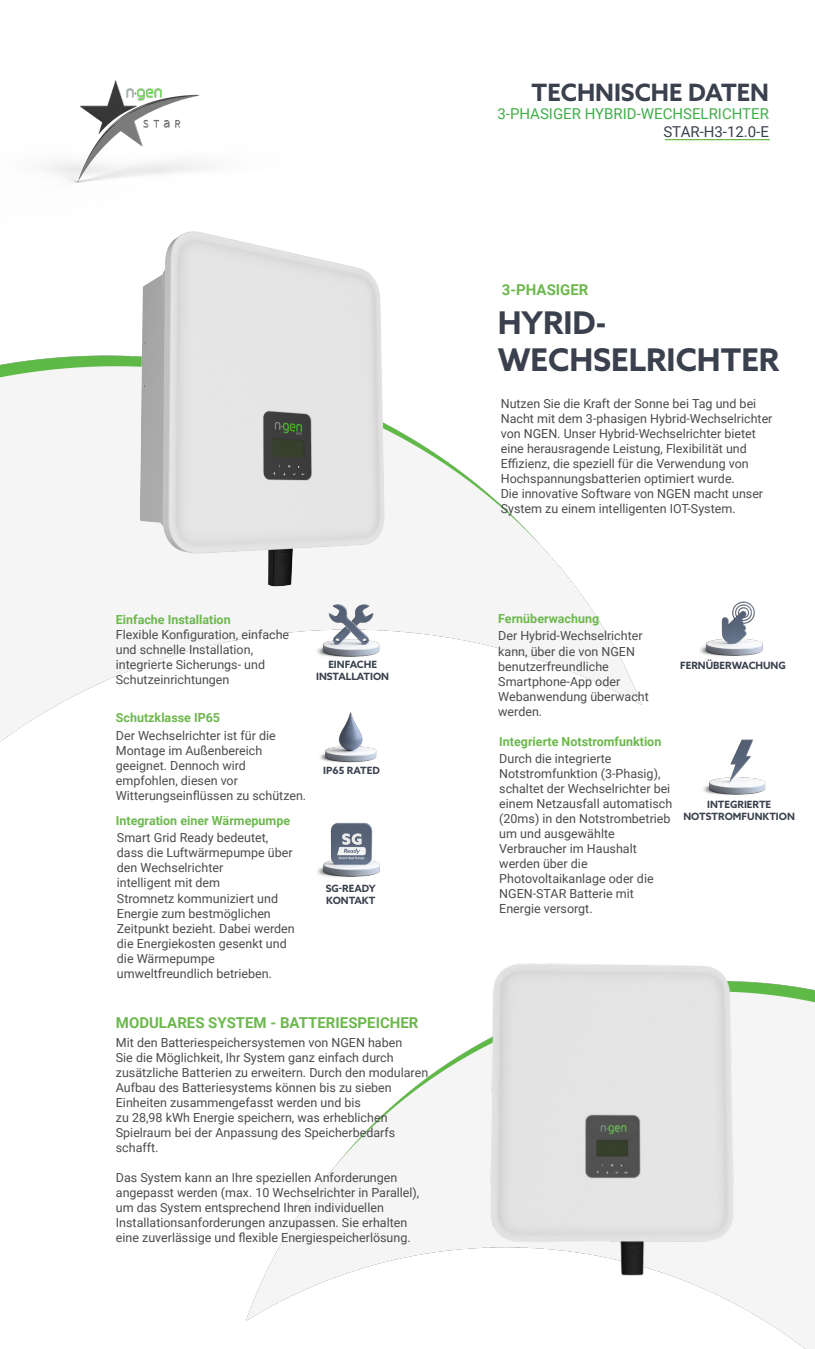
<style>
.page{position:relative;width:815px;height:1349px;background:#fff}
.page>*{position:absolute;margin:0;border:0;box-sizing:border-box;transform-origin:0 0}
.t1{font:700 31.25px "Azo Sans";color:#3a404d}
.t2{font:700 23.88px "Azo Sans";color:#3a404d}
.t3{font:700 15px "Roboto";color:#6db84e}
.t4{font:15px "Roboto";color:#40ae49}
.t5{font:15px "Roboto";color:#3a404d}
.t6{font:12.5px/15px "Roboto";color:#4a4c4a}
.t7{font:700 12.5px "Roboto";color:#6db84e}
.t8{font:700 10px "Azo Sans";color:#3a404d}
</style>
<div class="page">
<img style="left:116px;top:241px;width:448px;height:346px">
<img style="left:392px;top:963px;width:423px;height:322px">
<img style="left:316px;top:604px;width:70px;height:53px">
<img style="left:320px;top:712px;width:57px;height:51px">
<img style="left:703px;top:739px;width:63px;height:56px">
<img style="left:700px;top:601px;width:63px;height:55px">
<hr style="left:665px;top:139px;width:105px;height:1px;background:#6db84e">
<img style="left:45px;top:80px;width:193px;height:161px">
<img style="left:317px;top:822px;width:63px;height:55px">
<p class="t7" style="left:116px;top:611px;width:116px">Einfache Installation</p>
<p class="t6" style="left:116px;top:626px;width:175px">Flexible Konfiguration, einfache und schnelle Installation,</p>
<p class="t6" style="left:116px;top:656px;width:151px">integrierte Sicherungs- und</p>
<p class="t6" style="left:116px;top:671px;width:115px">Schutzeinrichtungen</p>
<p class="t7" style="left:116px;top:709px;width:106px">Schutzklasse IP65</p>
<p class="t6" style="left:116px;top:727px;width:161px">Der Wechselrichter ist für die</p>
<p class="t6" style="left:116px;top:742px;width:148px">Montage im Außenbereich</p>
<p class="t6" style="left:116px;top:757px;width:132px">geeignet. Dennoch wird</p>
<p class="t6" style="left:116px;top:772px;width:124px">empfohlen, diesen vor</p>
<p class="t6" style="left:116px;top:787px;width:192px">Witterungseinflüssen zu schützen.</p>
<p class="t7" style="left:116px;top:812px;width:176px">Integration einer Wärmepumpe</p>
<p class="t6" style="left:117px;top:830px;width:177px">Smart Grid Ready bedeutet, dass die Luftwärmepumpe über den Wechselrichter</p>
<p class="t6" style="left:117px;top:875px;width:105px">intelligent mit dem</p>
<p class="t6" style="left:117px;top:890px;width:179px">Stromnetz kommuniziert und<br>Energie zum bestmöglichen<br>Zeitpunkt bezieht. Dabei werden die Energiekosten gesenkt und die Wärmepumpe</p>
<p class="t6" style="left:117px;top:965px;width:156px">umweltfreundlich betrieben.</p>
<p class="t8" style="left:328px;top:657px;width:50px">EINFACHE</p>
<p class="t8" style="left:316px;top:669px;width:75px">INSTALLATION</p>
<p class="t8" style="left:323px;top:763px;width:58px">IP65 RATED</p>
<p class="t8" style="left:326px;top:881px;width:52px">SG-READY</p>
<p class="t8" style="left:326px;top:893px;width:51px">KONTAKT</p>
<p class="t3" style="left:116px;top:1011px;width:304px">MODULARES SYSTEM - BATTERIESPEICHER</p>
<p class="t6" style="left:116px;top:1034px;width:288px">Mit den Batteriespeichersystemen von NGEN haben</p>
<p class="t6" style="left:116px;top:1049px;width:279px">Sie die Möglichkeit, Ihr System ganz einfach durch</p>
<p class="t6" style="left:116px;top:1064px;width:314px">zusätzliche Batterien zu erweitern. Durch den modularen<br>Aufbau des Batteriesystems können bis zu sieben</p>
<p class="t6" style="left:116px;top:1094px;width:247px">Einheiten zusammengefasst werden und bis</p>
<p class="t6" style="left:116px;top:1109px;width:273px">zu 28,98 kWh Energie speichern, was erheblichen</p>
<p class="t6" style="left:116px;top:1124px;width:281px">Spielraum bei der Anpassung des Speicherbedarfs schafft.</p>
<p class="t6" style="left:116px;top:1169px;width:283px">Das System kann an Ihre speziellen Anforderungen</p>
<p class="t6" style="left:116px;top:1184px;width:305px">angepasst werden (max. 10 Wechselrichter in Parallel), um das System entsprechend Ihren individuellen</p>
<p class="t6" style="left:116px;top:1214px;width:293px">Installationsanforderungen anzupassen. Sie erhalten</p>
<p class="t6" style="left:116px;top:1229px;width:296px">eine zuverlässige und flexible Energiespeicherlösung.</p>
<p class="t2" style="left:532px;top:76px;width:239px">TECHNISCHE DATEN</p>
<p class="t4" style="left:497px;top:103px;width:273px">3-PHASIGER HYBRID-WECHSELRICHTER</p>
<p class="t5" style="left:663px;top:121px;width:107px">STAR-H3-12.0-E</p>
<p class="t3" style="left:502px;top:279px;width:88px">3-PHASIGER</p>
<p class="t1" style="left:498px;top:302px;width:110px">HYRID-</p>
<p class="t1" style="left:498px;top:339px;width:283px">WECHSELRICHTER</p>
<p class="t6" style="left:501px;top:395px;width:273px">Nutzen Sie die Kraft der Sonne bei Tag und bei Nacht mit dem 3-phasigen Hybrid-Wechselrichter von NGEN. Unser Hybrid-Wechselrichter bietet eine herausragende Leistung, Flexibilität und Effizienz, die speziell für die Verwendung von Hochspannungsbatterien optimiert wurde.</p>
<p class="t6" style="left:501px;top:485px;width:264px">Die innovative Software von NGEN macht unser<br>System zu einem intelligenten IOT-System.</p>
<p class="t7" style="left:498px;top:610px;width:103px">Fernüberwachung</p>
<p class="t6" style="left:498px;top:628px;width:146px">Der Hybrid-Wechselrichter kann, über die von NGEN benutzerfreundliche</p>
<p class="t6" style="left:498px;top:673px;width:152px">Smartphone-App oder<br>Webanwendung überwacht werden.</p>
<p class="t7" style="left:499px;top:732px;width:164px">Integrierte Notstromfunktion</p>
<p class="t6" style="left:499px;top:750px;width:114px">Durch die integrierte</p>
<p class="t6" style="left:499px;top:765px;width:174px">Notstromfunktion (3-Phasig), schaltet der Wechselrichter bei einem Netzausfall automatisch (20ms) in den Notstrombetrieb um und ausgewählte</p>
<p class="t6" style="left:499px;top:840px;width:139px">Verbraucher im Haushalt werden über die</p>
<p class="t6" style="left:499px;top:870px;width:156px">Photovoltaikanlage oder die<br>NGEN-STAR Batterie mit</p>
<p class="t6" style="left:499px;top:900px;width:95px">Energie versorgt.</p>
<p class="t8" style="left:680px;top:659px;width:107px">FERNÜBERWACHUNG</p>
<p class="t8" style="left:707px;top:798px;width:66px">INTEGRIERTE</p>
<p class="t8" style="left:683px;top:810px;width:113px">NOTSTROMFUNKTION</p>
</div>
